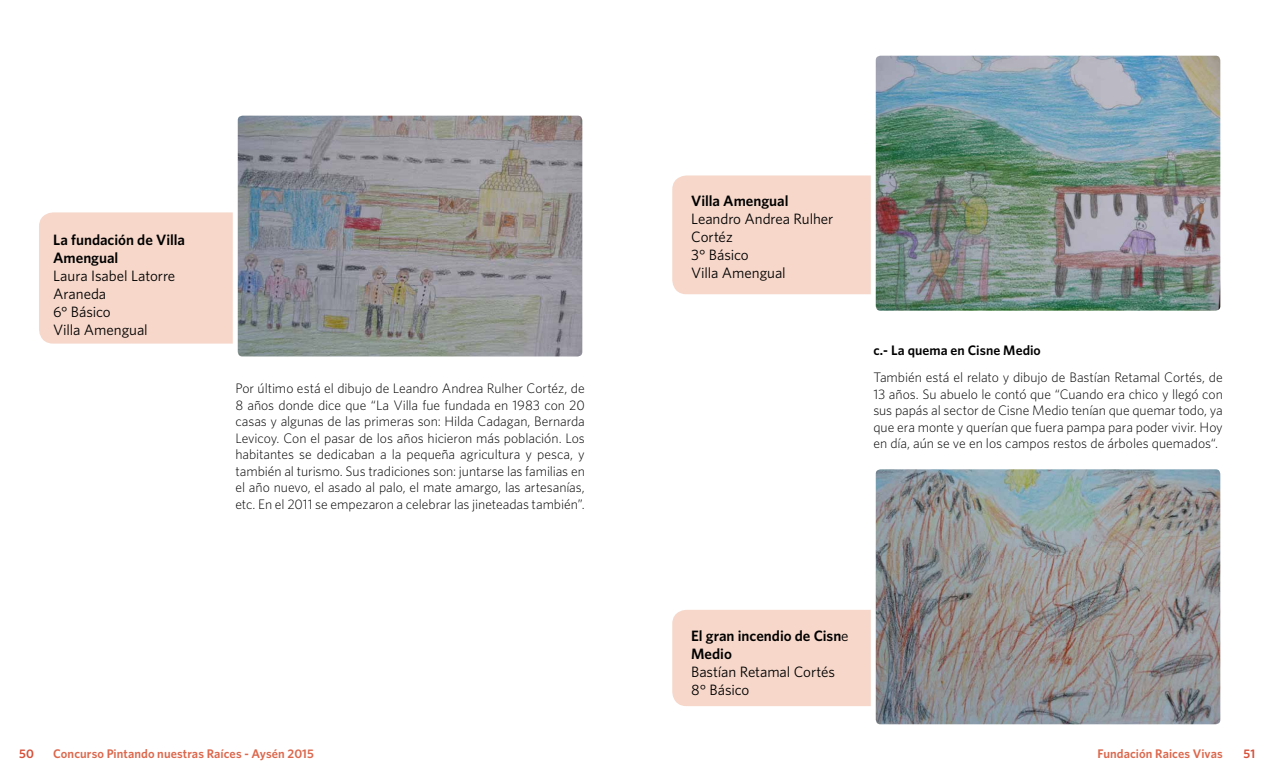
<style>
.page{position:relative;width:1276px;height:780px;background:#fff}
.page>*{position:absolute;margin:0;border:0;box-sizing:border-box;transform-origin:0 0}
.t1{font:15px/18px "Whitney";letter-spacing:-.005em;color:#000}
.t2{font:600 15px/18px "Whitney";color:#000}
.t3{font:300 13.75px/16.5px "Whitney";letter-spacing:-.005em;color:#000;text-align:justify}
.t4{font:600 13.75px "Whitney";letter-spacing:.005em;color:#000}
.t5{font:600 12.5px "Whitney";letter-spacing:.005em;color:#dc674c}
.t6{font:600 12.5px "Whitney";color:#d74f38}
.s1{font-weight:400}
</style>
<div class="page">
<div style="left:39px;top:212px;width:533px;height:131px;background:#f6d7ca;border-radius:14px"></div>
<img style="left:239px;top:117px;width:342px;height:238px">
<div style="left:233px;top:111px;width:354px;height:250px;border:5px solid #fff;border-radius:7px"></div>
<div style="left:672px;top:175px;width:533px;height:119px;background:#f6d7ca;border-radius:14px"></div>
<div style="left:672px;top:609px;width:533px;height:97px;background:#f6d7ca;border-radius:14px"></div>
<img style="left:876px;top:57px;width:343px;height:252px">
<div style="left:870px;top:51px;width:355px;height:264px;border:5px solid #fff;border-radius:7px"></div>
<img style="left:876px;top:470px;width:343px;height:253px">
<div style="left:870px;top:464px;width:355px;height:265px;border:5px solid #fff;border-radius:7px"></div>
<p class="t2" style="left:53px;top:230px;width:133px">La fundación de Villa<br>Amengual</p>
<p class="t1" style="left:53px;top:266px;width:124px">Laura Isabel Latorre<br>Araneda<br>6° Básico<br>Villa Amengual</p>
<p class="t3" style="left:235px;top:380px;width:351px">Por último está el dibujo de Leandro Andrea Rulher Cortéz, de 8 años donde dice que “La Villa fue fundada en 1983 con 20 casas y algunas de las primeras son: Hilda Cadagan, Bernarda Levicoy. Con el pasar de los años hicieron más población. Los habitantes se dedicaban a la pequeña agricultura y pesca, y también al turismo. Sus tradiciones son: juntarse las familias en el año nuevo, el asado al palo, el mate amargo, las artesanías, etc. En el 2011 se empezaron a celebrar las jineteadas también”.</p>
<p class="t2" style="left:691px;top:191px;width:99px">Villa Amengual</p>
<p class="t1" style="left:691px;top:209px;width:144px">Leandro Andrea Rulher<br>Cortéz<br>3° Básico<br>Villa Amengual</p>
<p class="t4" style="left:873px;top:342px;width:169px">c.- La quema en Cisne Medio</p>
<p class="t3" style="left:873px;top:369px;width:351px">También está el relato y dibujo de Bastían Retamal Cortés, de 13 años. Su abuelo le contó que “Cuando era chico y llegó con sus papás al sector de Cisne Medio tenían que quemar todo, ya que era monte y querían que fuera pampa para poder vivir. Hoy en día, aún se ve en los campos restos de árboles quemados“.</p>
<p class="t2" style="left:691px;top:626px;width:159px">El gran incendio de Cisn<span class="s1">e<br></span>Medio</p>
<p class="t1" style="left:691px;top:662px;width:145px">Bastían Retamal Cortés<br>8° Básico</p>
<p class="t6" style="left:19px;top:746px;width:16px">50</p>
<p class="t5" style="left:53px;top:746px;width:262px">Concurso Pintando nuestras Raíces - Aysén 2015</p>
<p class="t5" style="left:1097px;top:746px;width:127px">Fundación Raices Vivas</p>
<p class="t6" style="left:1243px;top:746px;width:13px">51</p>
</div>
